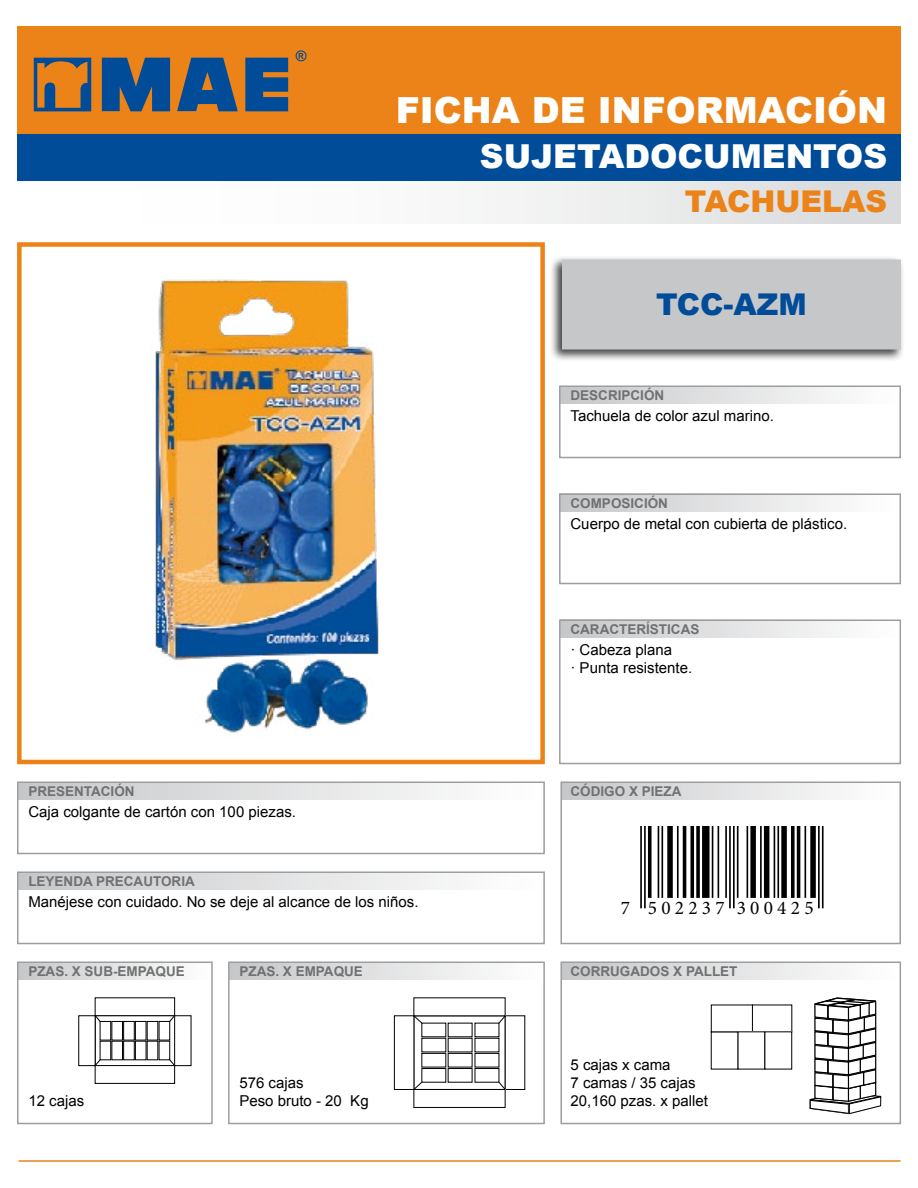
<style>
.page{position:relative;width:918px;height:1188px;background:#fff}
.page>*{position:absolute;margin:0;border:0;box-sizing:border-box;transform-origin:0 0}
.t1{font:900 36px "Arial";color:#fff}
.t2{font:900 33px "Arial";color:#fff}
.t3{font:900 30px "Arial";color:#eb8319}
.t4{font:900 30px "Arial";color:#004c98}
.t5{font:19.35px "Minion Pro";letter-spacing:.22em;color:#000}
.t6{font:15px/18px "Arial";color:#000}
.t7{font:700 13.5px "Arial";color:#707172}
</style>
<div class="page">
<div style="left:229px;top:963px;width:314px;height:17px;background:linear-gradient(to right,#c6c7c9,#fff)"></div>
<div style="left:562px;top:963px;width:338px;height:17px;background:linear-gradient(to right,#c6c7c9,#fff)"></div>
<div style="left:561px;top:783px;width:338px;height:17px;background:linear-gradient(to right,#c6c7c9,#fff)"></div>
<div style="left:17px;top:170px;width:884px;height:54px;background:linear-gradient(to right,#fff,#dddedf)"></div>
<div style="left:17px;top:116px;width:884px;height:65px;background:#004c98"></div>
<div style="left:17px;top:26px;width:884px;height:108px;background:#eb8319"></div>
<hr style="left:19px;top:1160px;width:882px;height:2px;background:#eb8319">
<div style="left:17px;top:242px;width:528px;height:522px;border:4px solid #eb8319"></div>
<div style="left:549px;top:256px;width:356px;height:106px;background:#000;opacity:.75"></div>
<div style="left:562px;top:260px;width:339px;height:90px;background:#c6c7c8"></div>
<div style="left:560px;top:386px;width:340px;height:18px;background:linear-gradient(to right,#c6c7c9,#fff)"></div>
<div style="left:560px;top:494px;width:340px;height:18px;background:linear-gradient(to right,#c6c7c9,#fff)"></div>
<div style="left:560px;top:620px;width:340px;height:18px;background:linear-gradient(to right,#c6c7c8,#fff)"></div>
<div style="left:559px;top:620px;width:342px;height:144px;border:2px solid #9c9e9f"></div>
<div style="left:18px;top:783px;width:526px;height:17px;background:linear-gradient(to right,#c6c7c9,#fff)"></div>
<div style="left:559px;top:386px;width:342px;height:72px;border:2px solid #9c9e9f"></div>
<div style="left:559px;top:494px;width:342px;height:90px;border:2px solid #9c9e9f"></div>
<div style="left:17px;top:782px;width:528px;height:72px;border:2px solid #9c9e9f"></div>
<svg style="left:102px;top:58px;width:68px;height:53px;background:#215385"></svg>
<svg style="left:177px;top:58px;width:61px;height:53px"></svg>
<svg style="left:245px;top:58px;width:43px;height:53px;background:#1c5288"></svg>
<svg style="left:34px;top:58px;width:57px;height:53px"></svg>
<svg style="left:296px;top:50px;width:11px;height:11px"></svg>
<div style="left:18px;top:873px;width:526px;height:16px;background:linear-gradient(to right,#c6c7c9,#fff)"></div>
<div style="left:17px;top:871px;width:528px;height:73px;border:2px solid #9c9e9f"></div>
<div style="left:18px;top:963px;width:193px;height:17px;background:linear-gradient(to right,#c6c7c9,#fff)"></div>
<div style="left:228px;top:962px;width:317px;height:162px;border:2px solid #9c9e9f"></div>
<div style="left:560px;top:782px;width:341px;height:162px;border:2px solid #9c9e9f"></div>
<div style="left:560px;top:962px;width:341px;height:162px;border:2px solid #9c9e9f"></div>
<div style="left:17px;top:962px;width:196px;height:162px;border:2px solid #9c9e9f"></div>
<hr style="left:640px;top:827px;width:2px;height:81px;background:#000">
<hr style="left:644px;top:827px;width:2px;height:81px;background:#000">
<svg style="left:648px;top:827px;width:4px;height:71px"></svg>
<hr style="left:658px;top:827px;width:1px;height:71px;background:#000">
<hr style="left:661px;top:827px;width:2px;height:71px;background:#000">
<div style="left:667px;top:827px;width:6px;height:71px;background:#000"></div>
<hr style="left:677px;top:827px;width:2px;height:71px;background:#000">
<hr style="left:683px;top:827px;width:3px;height:71px;background:#000">
<svg style="left:690px;top:827px;width:4px;height:71px"></svg>
<svg style="left:696px;top:827px;width:4px;height:71px"></svg>
<div style="left:702px;top:827px;width:8px;height:71px;background:#000"></div>
<hr style="left:712px;top:827px;width:1px;height:71px;background:#000">
<hr style="left:718px;top:827px;width:1px;height:71px;background:#000">
<hr style="left:725px;top:827px;width:2px;height:71px;background:#000">
<hr style="left:729px;top:827px;width:2px;height:81px;background:#000">
<hr style="left:733px;top:827px;width:2px;height:81px;background:#000">
<hr style="left:737px;top:827px;width:2px;height:71px;background:#000">
<hr style="left:747px;top:827px;width:1px;height:71px;background:#000">
<div style="left:750px;top:827px;width:6px;height:71px;background:#000"></div>
<hr style="left:760px;top:827px;width:2px;height:71px;background:#000">
<div style="left:764px;top:827px;width:5px;height:71px;background:#000"></div>
<hr style="left:774px;top:827px;width:1px;height:71px;background:#000">
<hr style="left:777px;top:827px;width:2px;height:71px;background:#000">
<div style="left:781px;top:827px;width:6px;height:71px;background:#000"></div>
<svg style="left:791px;top:827px;width:4px;height:71px"></svg>
<hr style="left:797px;top:827px;width:3px;height:71px;background:#000">
<hr style="left:805px;top:827px;width:1px;height:71px;background:#000">
<div style="left:810px;top:827px;width:6px;height:71px;background:#000"></div>
<hr style="left:818px;top:827px;width:2px;height:81px;background:#000">
<hr style="left:822px;top:827px;width:2px;height:81px;background:#000">
<svg style="left:99px;top:1020px;width:72px;height:41px"></svg>
<svg style="left:95px;top:1059px;width:6px;height:6px"></svg>
<svg style="left:95px;top:1016px;width:6px;height:6px"></svg>
<svg style="left:169px;top:1016px;width:5px;height:6px"></svg>
<svg style="left:169px;top:1059px;width:5px;height:6px"></svg>
<div style="left:95px;top:998px;width:80px;height:18px;border:1px solid #000"></div>
<div style="left:95px;top:1065px;width:80px;height:19px;border:1px solid #000"></div>
<div style="left:174px;top:1015px;width:17px;height:51px;border:1px solid #000"></div>
<div style="left:112px;top:1041px;width:11px;height:19px;background:#fff"></div>
<div style="left:112px;top:1041px;width:11px;height:19px;border:1px solid #000"></div>
<div style="left:100px;top:1041px;width:11px;height:19px;background:#fff"></div>
<div style="left:100px;top:1041px;width:11px;height:19px;border:1px solid #000"></div>
<div style="left:124px;top:1041px;width:10px;height:19px;background:#fff"></div>
<div style="left:123px;top:1041px;width:12px;height:19px;border:1px solid #000"></div>
<div style="left:135px;top:1041px;width:11px;height:19px;background:#fff"></div>
<div style="left:135px;top:1041px;width:11px;height:19px;border:1px solid #000"></div>
<div style="left:147px;top:1041px;width:11px;height:19px;background:#fff"></div>
<div style="left:112px;top:1021px;width:11px;height:19px;background:#fff"></div>
<div style="left:112px;top:1021px;width:11px;height:19px;border:1px solid #000"></div>
<div style="left:100px;top:1021px;width:11px;height:19px;background:#fff"></div>
<div style="left:100px;top:1021px;width:11px;height:19px;border:1px solid #000"></div>
<div style="left:124px;top:1021px;width:10px;height:19px;background:#fff"></div>
<div style="left:123px;top:1021px;width:12px;height:19px;border:1px solid #000"></div>
<div style="left:135px;top:1021px;width:11px;height:19px;background:#fff"></div>
<div style="left:135px;top:1021px;width:11px;height:19px;border:1px solid #000"></div>
<div style="left:147px;top:1021px;width:11px;height:19px;background:#fff"></div>
<div style="left:159px;top:1041px;width:11px;height:19px;background:#fff"></div>
<div style="left:159px;top:1041px;width:11px;height:19px;border:1px solid #000"></div>
<div style="left:159px;top:1021px;width:11px;height:19px;background:#fff"></div>
<div style="left:159px;top:1021px;width:11px;height:19px;border:1px solid #000"></div>
<div style="left:764px;top:1031px;width:28px;height:39px;border:1px solid #000"></div>
<svg style="left:809px;top:997px;width:73px;height:118px"></svg>
<img style="left:155px;top:279px;width:224px;height:454px">
<svg style="left:421px;top:1022px;width:79px;height:61px"></svg>
<svg style="left:414px;top:1016px;width:9px;height:8px"></svg>
<svg style="left:498px;top:1016px;width:7px;height:8px"></svg>
<svg style="left:498px;top:1081px;width:7px;height:8px"></svg>
<svg style="left:414px;top:1081px;width:9px;height:8px"></svg>
<div style="left:394px;top:1015px;width:20px;height:75px;border:1px solid #000"></div>
<div style="left:414px;top:1089px;width:91px;height:19px;border:1px solid #000"></div>
<div style="left:422px;top:1023px;width:24px;height:14px;background:#fff"></div>
<div style="left:422px;top:1038px;width:24px;height:14px;background:#fff"></div>
<div style="left:422px;top:1053px;width:24px;height:14px;background:#fff"></div>
<div style="left:422px;top:1053px;width:24px;height:14px;border:1px solid #000"></div>
<div style="left:422px;top:1069px;width:24px;height:13px;background:#fff"></div>
<div style="left:422px;top:1068px;width:24px;height:15px;border:1px solid #000"></div>
<div style="left:448px;top:1023px;width:24px;height:14px;background:#fff"></div>
<div style="left:448px;top:1038px;width:24px;height:14px;background:#fff"></div>
<div style="left:448px;top:1053px;width:24px;height:14px;background:#fff"></div>
<div style="left:448px;top:1053px;width:24px;height:14px;border:1px solid #000"></div>
<div style="left:448px;top:1069px;width:24px;height:13px;background:#fff"></div>
<div style="left:448px;top:1068px;width:24px;height:15px;border:1px solid #000"></div>
<div style="left:475px;top:1023px;width:24px;height:14px;background:#fff"></div>
<div style="left:475px;top:1038px;width:24px;height:14px;background:#fff"></div>
<div style="left:475px;top:1053px;width:24px;height:14px;background:#fff"></div>
<div style="left:475px;top:1053px;width:24px;height:14px;border:1px solid #000"></div>
<div style="left:475px;top:1069px;width:24px;height:13px;background:#fff"></div>
<div style="left:475px;top:1068px;width:24px;height:15px;border:1px solid #000"></div>
<h1 class="t1" style="left:396px;top:84px;width:493px">FICHA DE INFORMACIÓN</h1>
<h2 class="t2" style="left:480px;top:132px;width:409px">SUJETADOCUMENTOS</h2>
<h3 class="t3" style="left:685px;top:180px;width:204px">TACHUELAS</h3>
<h3 class="t4" style="left:656px;top:282px;width:152px">TCC-AZM</h3>
<p class="t7" style="left:571px;top:387px;width:95px">DESCRIPCIÓN</p>
<p class="t6" style="left:571px;top:407px;width:205px">Tachuela de color azul marino.</p>
<p class="t7" style="left:571px;top:495px;width:99px">COMPOSICIÓN</p>
<p class="t6" style="left:571px;top:515px;width:278px">Cuerpo de metal con cubierta de plástico.</p>
<p class="t7" style="left:571px;top:621px;width:130px">CARACTERÍSTICAS</p>
<p class="t7" style="left:28px;top:783px;width:108px">PRESENTACIÓN</p>
<p class="t6" style="left:28px;top:803px;width:269px">Caja colgante de cartón con 100 piezas.</p>
<p class="t7" style="left:28px;top:873px;width:168px">LEYENDA PRECAUTORIA</p>
<p class="t6" style="left:28px;top:893px;width:392px">Manéjese con cuidado. No se deje al alcance de los niños.</p>
<p class="t6" style="left:571px;top:641px;width:123px">· Cabeza plana<br>· Punta resistente.</p>
<p class="t7" style="left:571px;top:783px;width:113px">CÓDIGO X PIEZA</p>
<p class="t5" style="left:621px;top:895px;width:194px">7 502237 300425</p>
<p class="t7" style="left:28px;top:963px;width:158px">PZAS. X SUB-EMPAQUE</p>
<p class="t7" style="left:239px;top:963px;width:125px">PZAS. X EMPAQUE</p>
<p class="t7" style="left:571px;top:963px;width:169px">CORRUGADOS X PALLET</p>
<p class="t6" style="left:239px;top:1073px;width:66px">576 cajas</p>
<p class="t6" style="left:28px;top:1091px;width:57px">12 cajas</p>
<p class="t6" style="left:239px;top:1091px;width:131px">Peso bruto - 20 Kg</p>
<p class="t6" style="left:571px;top:1056px;width:139px">5 cajas x cama<br>7 camas / 35 cajas<br>20,160 pzas. x pallet</p>
</div>
